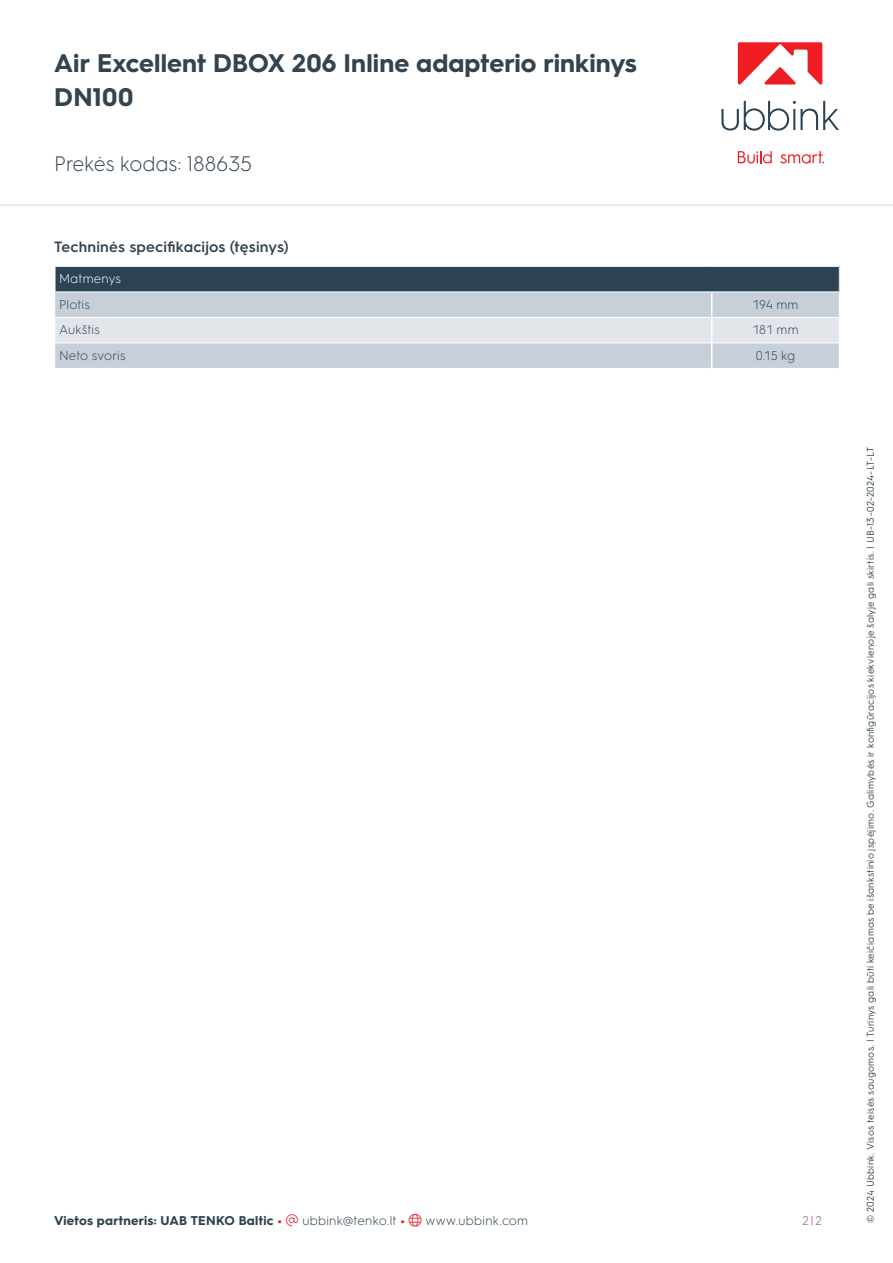
<style>
.page{position:relative;width:893px;height:1263px;background:#fff}
.page>*{position:absolute;margin:0;border:0;box-sizing:border-box;transform-origin:0 0}
.t1{font:700 25.5px/34px "HGS3";letter-spacing:.005em;color:#33444f}
.t2{font:300 21px "HGS3";color:#33444f}
.t3{font:600 15px "HGS3";letter-spacing:.01em;color:#33444f}
.t4{font:700 12.75px "HGS3";letter-spacing:.015em;color:#2c424c}
.t5{font:300 12.75px "HGS3";letter-spacing:.005em;color:#2c4354}
.t6{font:300 12.75px "HGS3";letter-spacing:.015em;color:#fff}
.t7{font:300 12.75px "HGS3";color:#66737c}
.t8{font:9.75px "HGS3";letter-spacing:.03em;color:#33444f}
.s1{color:#e31e25}
.s2{color:#ee1f2d}
.s3{font-weight:300}
</style>
<div class="page">
<svg style="left:55px;top:267px;width:785px;height:101px;background:#aab4be"></svg>
<hr style="left:0;top:204px;width:893px;height:2px;background:#e1e4e6">
<svg style="left:721px;top:101px;width:118px;height:30px"></svg>
<svg style="left:738px;top:151px;width:34px;height:13px"></svg>
<svg style="left:780px;top:151px;width:44px;height:13px"></svg>
<svg style="left:738px;top:42px;width:84px;height:43px"></svg>
<h1 class="t1" style="left:54px;top:45px;width:584px">Air Excellent DBOX 206 Inline adapterio rinkinys<br>DN100</h1>
<h2 class="t2" style="left:54px;top:150px;width:200px">Prekės kodas: 188635</h2>
<h3 class="t3" style="left:54px;top:236px;width:236px">Techninės specifikacijos (tęsinys)</h3>
<h3 class="t6" style="left:59px;top:270px;width:64px">Matmenys</h3>
<h3 class="t5" style="left:59px;top:296px;width:32px">Plotis</h3>
<h3 class="t5" style="left:752px;top:296px;width:48px">194 mm</h3>
<h3 class="t5" style="left:59px;top:321px;width:42px">Aukštis</h3>
<h3 class="t5" style="left:752px;top:321px;width:48px">181 mm</h3>
<h3 class="t5" style="left:59px;top:347px;width:68px">Neto svoris</h3>
<h3 class="t5" style="left:756px;top:347px;width:41px">0.15 kg</h3>
<h3 class="t4" style="left:54px;top:1211px;width:476px">Vietos partneris: UAB TENKO Baltic <span class="s1">•</span> <span class="s2">▼</span> <span class="s3">ubbink@tenko.lt</span> <span class="s1">•</span> <span class="s2">●□</span> <span class="s3">www.ubbink.com</span></h3>
<h3 class="t7" style="left:802px;top:1211px;width:21px">2<span class="s1">|</span>2</h3>
<p class="t8" style="left:864px;top:1222px;width:777px;rotate:-90deg">© 2024 Ubbink. Visos teisės saugomos. | Turinys gali būti keičiamas be išankstinio įspėjimo. Galimybės ir konfigūracijos kiekvienoje šalyje gali skirtis. | UB-13-02-2024-LT-LT</p>
</div>
